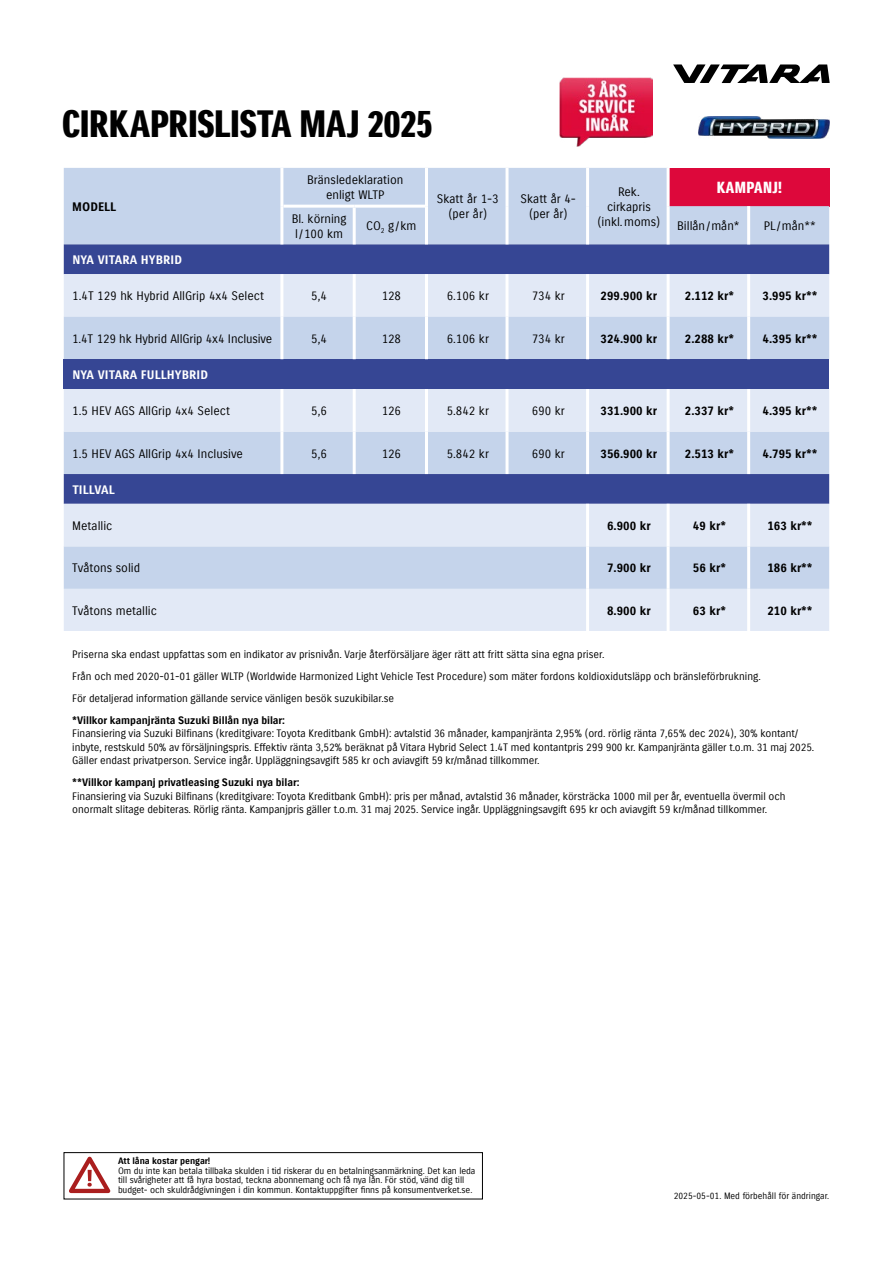
<style>
.page{position:relative;width:893px;height:1263px;background:#fff}
.page>*{position:absolute;margin:0;border:0;box-sizing:border-box;transform-origin:0 0}
.t1{font:37.05px "Suzuki PRO Headline";letter-spacing:-.01em;color:#000;scale:1.11 1}
.t2{font:15.6px "Suzuki PRO Headline";letter-spacing:.02em;color:#fff;scale:1.11 1}
.t3{font:12px/15px "Suzuki PRO Regular";color:#000;text-align:center}
.t4{font:12px "Suzuki PRO Bold";color:#000}
.t5{font:12px "Suzuki PRO Bold";letter-spacing:.01em;color:#fff}
.t6{font:10.5px/13.5px "Suzuki PRO Regular";letter-spacing:-.005em;color:#000}
.t7{font:10.5px "Suzuki PRO Bold";letter-spacing:-.005em;color:#000}
.t8{font:9px/9.8px "Suzuki PRO Regular";letter-spacing:-.01em;color:#000}
.t9{font:9px "Suzuki PRO Bold";letter-spacing:-.01em;color:#000}
</style>
<div class="page">
<svg style="left:673px;top:64px;width:157px;height:19px"></svg>
<div style="left:64px;top:168px;width:603px;height:38px;background:#c5d4eb"></div>
<div style="left:668px;top:168px;width:161px;height:38px;background:#dd083b"></div>
<div style="left:64px;top:206px;width:765px;height:38px;background:#c5d4eb"></div>
<div style="left:64px;top:244px;width:765px;height:30px;background:#364694"></div>
<svg style="left:64px;top:274px;width:765px;height:357px;fill:#e2e9f6"></svg>
<div style="left:64px;top:317px;width:765px;height:42px;background:#c5d4eb"></div>
<div style="left:64px;top:359px;width:765px;height:30px;background:#364694"></div>
<div style="left:64px;top:389px;width:765px;height:42px;background:#e2e9f6"></div>
<hr style="left:353px;top:208px;width:3px;height:36px;background:#fff">
<hr style="left:280px;top:317px;width:3px;height:42px;background:#fff">
<hr style="left:353px;top:317px;width:3px;height:42px;background:#fff">
<hr style="left:425px;top:317px;width:3px;height:42px;background:#fff">
<hr style="left:505px;top:317px;width:3px;height:42px;background:#fff">
<hr style="left:586px;top:317px;width:3px;height:42px;background:#fff">
<hr style="left:283px;top:205px;width:71px;height:3px;background:#fff">
<hr style="left:354px;top:205px;width:71px;height:3px;background:#fff">
<hr style="left:280px;top:206px;width:3px;height:38px;background:#fff">
<hr style="left:280px;top:168px;width:3px;height:38px;background:#fff">
<hr style="left:425px;top:168px;width:3px;height:38px;background:#fff">
<hr style="left:505px;top:168px;width:3px;height:38px;background:#fff">
<hr style="left:586px;top:168px;width:3px;height:38px;background:#fff">
<hr style="left:425px;top:206px;width:3px;height:38px;background:#fff">
<hr style="left:505px;top:206px;width:3px;height:38px;background:#fff">
<hr style="left:586px;top:206px;width:3px;height:38px;background:#fff">
<hr style="left:280px;top:274px;width:3px;height:43px;background:#fff">
<hr style="left:353px;top:274px;width:3px;height:43px;background:#fff">
<hr style="left:425px;top:274px;width:3px;height:43px;background:#fff">
<hr style="left:505px;top:274px;width:3px;height:43px;background:#fff">
<hr style="left:586px;top:274px;width:3px;height:43px;background:#fff">
<hr style="left:280px;top:389px;width:3px;height:42px;background:#fff">
<hr style="left:353px;top:389px;width:3px;height:42px;background:#fff">
<hr style="left:425px;top:389px;width:3px;height:42px;background:#fff">
<hr style="left:505px;top:389px;width:3px;height:42px;background:#fff">
<hr style="left:586px;top:389px;width:3px;height:42px;background:#fff">
<hr style="left:280px;top:431px;width:3px;height:43px;background:#fff">
<hr style="left:353px;top:431px;width:3px;height:43px;background:#fff">
<hr style="left:425px;top:431px;width:3px;height:43px;background:#fff">
<hr style="left:505px;top:431px;width:3px;height:43px;background:#fff">
<hr style="left:586px;top:431px;width:3px;height:43px;background:#fff">
<hr style="left:667px;top:206px;width:3px;height:38px;background:#fff">
<hr style="left:586px;top:504px;width:3px;height:42px;background:#fff">
<hr style="left:586px;top:546px;width:3px;height:43px;background:#fff">
<hr style="left:586px;top:589px;width:3px;height:42px;background:#fff">
<hr style="left:667px;top:168px;width:3px;height:38px;background:#fff">
<hr style="left:747px;top:206px;width:3px;height:38px;background:#fff">
<hr style="left:667px;top:274px;width:3px;height:43px;background:#fff">
<hr style="left:667px;top:317px;width:3px;height:42px;background:#fff">
<hr style="left:667px;top:389px;width:3px;height:42px;background:#fff">
<hr style="left:667px;top:431px;width:3px;height:43px;background:#fff">
<hr style="left:667px;top:504px;width:3px;height:42px;background:#fff">
<hr style="left:667px;top:546px;width:3px;height:43px;background:#fff">
<hr style="left:667px;top:589px;width:3px;height:42px;background:#fff">
<hr style="left:747px;top:274px;width:3px;height:43px;background:#fff">
<hr style="left:747px;top:317px;width:3px;height:42px;background:#fff">
<hr style="left:747px;top:389px;width:3px;height:42px;background:#fff">
<hr style="left:747px;top:431px;width:3px;height:43px;background:#fff">
<hr style="left:747px;top:504px;width:3px;height:42px;background:#fff">
<hr style="left:747px;top:546px;width:3px;height:43px;background:#fff">
<hr style="left:747px;top:589px;width:3px;height:42px;background:#fff">
<img style="left:698px;top:117px;width:131px;height:22px">
<img style="left:559px;top:78px;width:93px;height:69px">
<div style="left:64px;top:1152px;width:419px;height:47px;border:1px solid #000"></div>
<svg style="left:69px;top:1157px;width:41px;height:36px"></svg>
<h1 class="t1" style="left:62px;top:102px;width:336px">CIRKAPRISLISTA MAJ 2025</h1>
<p class="t4" style="left:72px;top:199px;width:46px">MODELL</p>
<p class="t3" style="left:307px;top:173px;width:98px">Bränsledeklaration enligt WLTP</p>
<h2 class="t2" style="left:717px;top:178px;width:60px">KAMPANJ!</h2>
<p class="t3" style="left:437px;top:192px;width:63px">Skatt år 1-3 (per år)</p>
<p class="t3" style="left:521px;top:192px;width:57px">Skatt år 4- (per år)</p>
<p class="t3" style="left:597px;top:184px;width:64px">Rek. cirkapris (inkl.moms)</p>
<p class="t3" style="left:292px;top:211px;width:56px;text-align:left">Bl. körning l/100 km</p>
<p class="t3" style="left:366px;top:218px;width:52px">CO<sub>2</sub> g/km</p>
<p class="t3" style="left:677px;top:218px;width:64px">Billån/mån*</p>
<p class="t3" style="left:764px;top:218px;width:54px">PL /mån**</p>
<p class="t5" style="left:72px;top:253px;width:111px">NYA VITARA HYBRID</p>
<p class="t3" style="left:72px;top:289px;width:193px">1.4T 129 hk Hybrid AllGrip 4x4 Select</p>
<p class="t3" style="left:311px;top:289px;width:17px">5,4</p>
<p class="t3" style="left:382px;top:289px;width:21px">128</p>
<p class="t3" style="left:447px;top:289px;width:44px">6.106 kr</p>
<p class="t3" style="left:532px;top:289px;width:35px">734 kr</p>
<p class="t4" style="left:601px;top:289px;width:58px">299.900 kr</p>
<p class="t4" style="left:685px;top:289px;width:51px">2.112 kr*</p>
<p class="t4" style="left:763px;top:289px;width:56px">3.995 kr**</p>
<p class="t3" style="left:72px;top:331px;width:202px">1.4T 129 hk Hybrid AllGrip 4x4 Inclusive</p>
<p class="t3" style="left:311px;top:331px;width:17px">5,4</p>
<p class="t3" style="left:382px;top:331px;width:21px">128</p>
<p class="t3" style="left:447px;top:331px;width:44px">6.106 kr</p>
<p class="t3" style="left:532px;top:331px;width:35px">734 kr</p>
<p class="t4" style="left:601px;top:331px;width:58px">324.900 kr</p>
<p class="t4" style="left:685px;top:331px;width:51px">2.288 kr*</p>
<p class="t4" style="left:763px;top:331px;width:56px">4.395 kr**</p>
<p class="t5" style="left:72px;top:367px;width:137px">NYA VITARA FULLHYBRID</p>
<p class="t3" style="left:72px;top:403px;width:159px">1.5 HEV AGS AllGrip 4x4 Select</p>
<p class="t3" style="left:311px;top:403px;width:17px">5,6</p>
<p class="t3" style="left:382px;top:403px;width:21px">126</p>
<p class="t3" style="left:447px;top:403px;width:44px">5.842 kr</p>
<p class="t3" style="left:532px;top:403px;width:35px">690 kr</p>
<p class="t4" style="left:601px;top:403px;width:58px">331.900 kr</p>
<p class="t4" style="left:685px;top:403px;width:51px">2.337 kr*</p>
<p class="t4" style="left:763px;top:403px;width:56px">4.395 kr**</p>
<p class="t3" style="left:72px;top:446px;width:172px">1.5 HEV AGS AllGrip 4x4 Inclusive</p>
<p class="t3" style="left:311px;top:446px;width:17px">5,6</p>
<p class="t3" style="left:382px;top:446px;width:21px">126</p>
<p class="t3" style="left:447px;top:446px;width:44px">5.842 kr</p>
<p class="t3" style="left:532px;top:446px;width:35px">690 kr</p>
<p class="t4" style="left:601px;top:446px;width:58px">356.900 kr</p>
<p class="t4" style="left:685px;top:446px;width:51px">2.513 kr*</p>
<p class="t4" style="left:763px;top:446px;width:56px">4.795 kr**</p>
<p class="t5" style="left:72px;top:482px;width:44px">TILLVAL</p>
<p class="t3" style="left:72px;top:518px;width:42px">Metallic</p>
<p class="t4" style="left:607px;top:518px;width:45px">6.900 kr</p>
<p class="t4" style="left:693px;top:518px;width:35px">49 kr*</p>
<p class="t4" style="left:767px;top:518px;width:47px">163 kr**</p>
<p class="t3" style="left:72px;top:561px;width:69px">Tvåtons solid</p>
<p class="t4" style="left:607px;top:561px;width:45px">7.900 kr</p>
<p class="t4" style="left:693px;top:561px;width:35px">56 kr*</p>
<p class="t4" style="left:767px;top:561px;width:47px">186 kr**</p>
<p class="t3" style="left:72px;top:603px;width:86px">Tvåtons metallic</p>
<p class="t4" style="left:607px;top:603px;width:45px">8.900 kr</p>
<p class="t4" style="left:693px;top:603px;width:35px">63 kr*</p>
<p class="t4" style="left:767px;top:603px;width:47px">210 kr**</p>
<p class="t6" style="left:72px;top:643px;width:690px;line-height:22px">Priserna ska endast uppfattas som en indikator av prisnivån. Varje återförsäljare äger rätt att fritt sätta sina egna priser.<br>Från och med 2020-01-01 gäller WLTP (Worldwide Harmonized Light Vehicle Test Procedure) som mäter fordons koldioxidutsläpp och bränsleförbrukning.<br>För detaljerad information gällande service vänligen besök suzukibilar.se</p>
<p class="t7" style="left:72px;top:713px;width:214px">*Villkor kampanjränta Suzuki Billån nya bilar:</p>
<p class="t6" style="left:72px;top:727px;width:744px">Finansiering via Suzuki Bilfinans (kreditgivare: Toyota Kreditbank GmbH): avtalstid 36 månader, kampanjränta 2,95% (ord. rörlig ränta 7,65% dec 2024), 30% kontant/ inbyte, restskuld 50% av försäljningspris. Effektiv ränta 3,52% beräknat på Vitara Hybrid Select 1.4T med kontantpris 299 900 kr. Kampanjränta gäller t.o.m. 31 maj 2025.<br>Gäller endast privatperson. Service ingår. Uppläggningsavgift 585 kr och aviavgift 59 kr/månad tillkommer.</p>
<p class="t7" style="left:72px;top:776px;width:229px">**Villkor kampanj privatleasing Suzuki nya bilar:</p>
<p class="t6" style="left:72px;top:789px;width:715px">Finansiering via Suzuki Bilfinans (kreditgivare: Toyota Kreditbank GmbH): pris per månad, avtalstid 36 månader, körsträcka 1000 mil per år, eventuella övermil och onormalt slitage debiteras. Rörlig ränta. Kampanjpris gäller t.o.m. 31 maj 2025. Service ingår. Uppläggningsavgift 695 kr och aviavgift 59 kr/månad tillkommer.</p>
<p class="t9" style="left:118px;top:1155px;width:94px">Att låna kostar pengar!</p>
<p class="t8" style="left:118px;top:1166px;width:359px">Om du inte kan betala tillbaka skulden i tid riskerar du en betalningsanmärkning. Det kan leda till svårigheter att få hyra bostad, teckna abonnemang och få nya lån. För stöd, vänd dig till budget- och skuldrådgivningen i din kommun. Kontaktuppgifter finns på konsumentverket.se.</p>
<p class="t8" style="left:674px;top:1191px;width:157px">2025-05-01. Med förbehåll för ändringar.</p>
</div>
